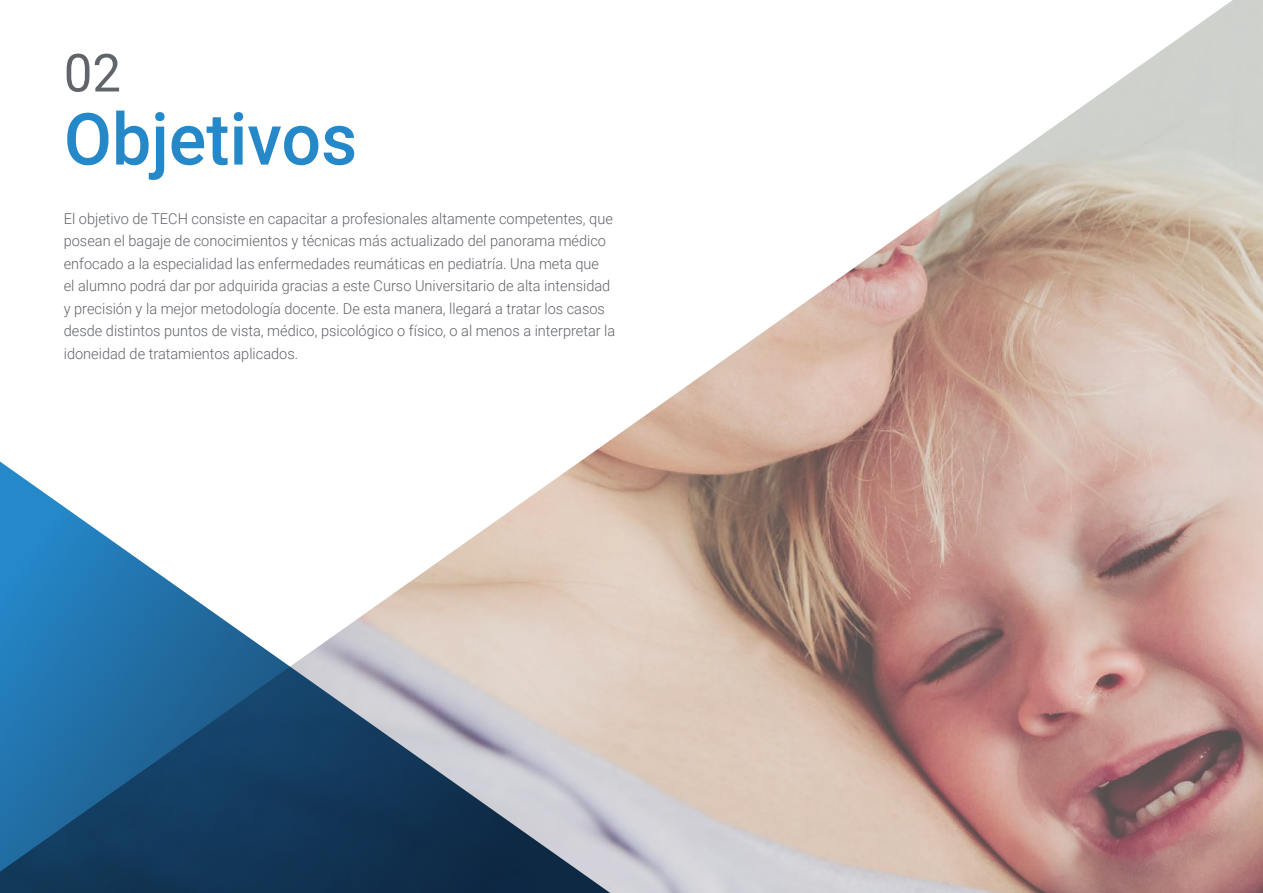
<style>
.page{position:relative;width:1263px;height:893px;background:#fff}
.page>*{position:absolute;margin:0;border:0;box-sizing:border-box;transform-origin:0 0}
.t1{font:500 72px "Roboto";color:#2488c9}
.t2{font:52.5px "Roboto";color:#61646a}
.t3{font:300 15px/22.5px "Roboto";color:#61646a}
</style>
<div class="page">
<img style="left:602px;top:0;width:661px;height:893px">
<svg style="left:0;top:446px;width:640px;height:447px"></svg>
<h2 class="t2" style="left:64px;top:36px;width:59px">02</h2>
<h1 class="t1" style="left:64px;top:89px;width:295px">Objetivos</h1>
<p class="t3" style="left:64px;top:207px;width:553px">El objetivo de TECH consiste en capacitar a profesionales altamente competentes, que posean el bagaje de conocimientos y técnicas más actualizado del panorama médico enfocado a la especialidad las enfermedades reumáticas en pediatría. Una meta que<br>el alumno podrá dar por adquirida gracias a este Curso Universitario de alta intensidad y precisión y la mejor metodología docente. De esta manera, llegará a tratar los casos desde distintos puntos de vista, médico, psicológico o físico, o al menos a interpretar la idoneidad de tratamientos aplicados.</p>
</div>
